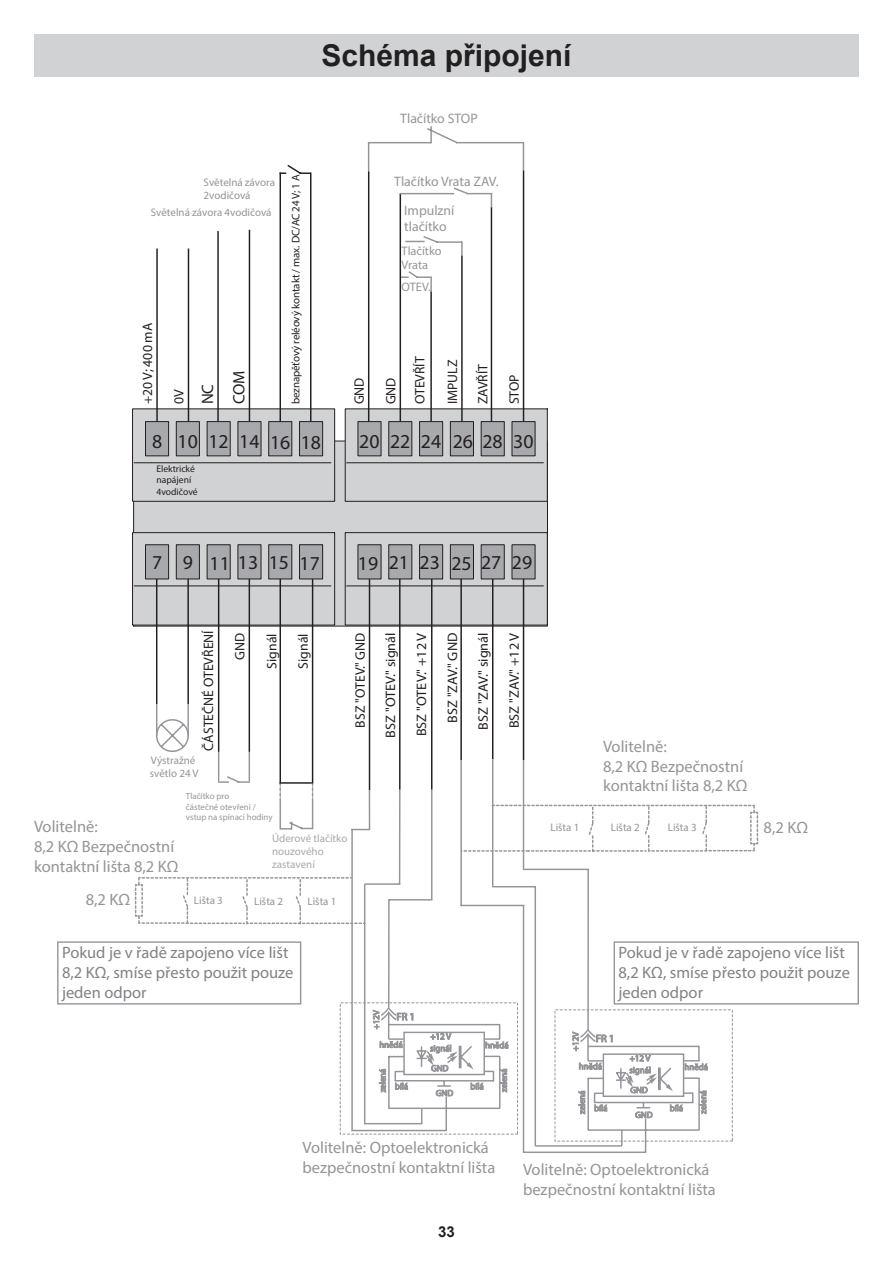
<style>
.page{position:relative;width:893px;height:1263px;background:#fff}
.page>*{position:absolute;margin:0;border:0;box-sizing:border-box;transform-origin:0 0}
.t1{font:700 30px "Arial";color:#231f20}
.t2{font:19.8px "Myriad Pro";color:#231f20}
.t3{font:16.5px/19.8px "Myriad Pro";color:#939598}
.t4{font:16.5px/19.8px "Myriad Pro";color:#808285}
.t5{font:16.5px/31.5px "Myriad Pro";color:#231f20}
.t6{font:700 15px "Arial";color:#231f20}
.t7{font:13.65px "Myriad Pro";color:#231f20}
.t8{font:13.65px/16.5px "Myriad Pro";color:#939598}
.t9{font:12.3px/14.9px "Myriad Pro";color:#939598}
.t10{font:10.95px/13.2px "Myriad Pro";color:#939598}
.t11{font:10.95px "Myriad Pro";letter-spacing:-.01em;color:#231f20}
.t12{font:10.95px/13.2px "Myriad Pro";color:#a8a9ad}
.t13{font:10.5px "Myriad Pro";color:#231f20}
.t14{font:9.6px/11.6px "Myriad Pro";color:#231f20}
.t15{font:8.85px/11.9px "Myriad Pro";color:#231f20}
.t16{font:8.85px/10.6px "Myriad Pro";color:#939598}
.s1{color:#939598}
</style>
<div class="page">
<div style="left:34px;top:34px;width:825px;height:43px;background:#d1d2d4"></div>
<div style="left:134px;top:441px;width:413px;height:185px;background:#d1d2d4"></div>
<div style="left:132px;top:532px;width:203px;height:93px;border:1px solid #231f20"></div>
<svg style="left:134px;top:544px;width:197px;height:42px"></svg>
<div style="left:345px;top:532px;width:203px;height:93px;border:1px solid #231f20"></div>
<svg style="left:346px;top:544px;width:198px;height:42px"></svg>
<div style="left:132px;top:408px;width:203px;height:94px;background:#d1d2d4;border:1px solid #231f20"></div>
<div style="left:345px;top:409px;width:202px;height:92px;background:#d1d2d4"></div>
<div style="left:345px;top:408px;width:203px;height:94px;border:1px solid #231f20"></div>
<svg style="left:134px;top:421px;width:197px;height:42px"></svg>
<svg style="left:346px;top:421px;width:198px;height:42px"></svg>
<hr style="left:156px;top:579px;width:1px;height:125px;background:#231f20">
<hr style="left:187px;top:579px;width:2px;height:125px;background:#231f20">
<hr style="left:156px;top:248px;width:2px;height:174px;background:#231f20">
<hr style="left:188px;top:248px;width:1px;height:174px;background:#231f20">
<hr style="left:217px;top:231px;width:2px;height:191px;background:#231f20">
<hr style="left:249px;top:230px;width:1px;height:192px;background:#231f20">
<hr style="left:218px;top:579px;width:1px;height:173px;background:#231f20">
<hr style="left:249px;top:579px;width:1px;height:173px;background:#231f20">
<hr style="left:280px;top:579px;width:1px;height:205px;background:#231f20">
<hr style="left:312px;top:579px;width:1px;height:205px;background:#231f20">
<svg style="left:278px;top:164px;width:247px;height:259px"></svg>
<hr style="left:461px;top:255px;width:2px;height:167px;background:#231f20">
<hr style="left:430px;top:291px;width:2px;height:131px;background:#231f20">
<hr style="left:400px;top:194px;width:1px;height:228px;background:#231f20">
<svg style="left:366px;top:126px;width:159px;height:47px"></svg>
<svg style="left:404px;top:235px;width:59px;height:22px"></svg>
<hr style="left:491px;top:207px;width:1px;height:215px;background:#231f20">
<hr style="left:369px;top:579px;width:1px;height:211px;background:#231f20">
<hr style="left:399px;top:579px;width:2px;height:211px;background:#231f20">
<hr style="left:431px;top:579px;width:1px;height:211px;background:#231f20">
<hr style="left:523px;top:579px;width:1px;height:181px;background:#231f20">
<hr style="left:492px;top:579px;width:1px;height:180px;background:#231f20">
<hr style="left:460px;top:579px;width:2px;height:181px;background:#231f20">
<svg style="left:351px;top:758px;width:174px;height:244px"></svg>
<hr style="left:645px;top:1118px;width:1px;height:34px;background:#939598">
<hr style="left:523px;top:1151px;width:123px;height:2px;background:#939598">
<hr style="left:523px;top:905px;width:1px;height:248px;background:#939598">
<hr style="left:535px;top:1145px;width:87px;height:2px;background:#939598">
<hr style="left:535px;top:887px;width:1px;height:259px;background:#939598">
<hr style="left:492px;top:759px;width:1px;height:128px;background:#939598">
<hr style="left:369px;top:790px;width:1px;height:39px;background:#939598">
<svg style="left:353px;top:829px;width:17px;height:1px"></svg>
<hr style="left:351px;top:829px;width:2px;height:301px;background:#939598">
<hr style="left:364px;top:884px;width:1px;height:240px;background:#939598">
<svg style="left:398px;top:186px;width:96px;height:23px"></svg>
<svg style="left:401px;top:270px;width:32px;height:23px"></svg>
<div style="left:614px;top:941px;width:245px;height:63px;border:1px solid #939598"></div>
<div style="left:57px;top:941px;width:244px;height:63px;border:1px solid #939598"></div>
<svg style="left:135px;top:875px;width:230px;height:50px"></svg>
<svg style="left:381px;top:788px;width:378px;height:217px"></svg>
<svg style="left:339px;top:1002px;width:394px;height:140px"></svg>
<svg style="left:156px;top:702px;width:158px;height:128px"></svg>
<h1 class="t1" style="left:321px;top:35px;width:252px">Schéma připojení</h1>
<p class="t8" style="left:400px;top:110px;width:79px">Tlačítko STOP</p>
<p class="t11" style="left:289px;top:404px;width:232px;rotate:-90deg">beznapěťový reléový kontakt / max. DC/AC 24 V; 1 A</p>
<p class="t8" style="left:394px;top:173px;width:106px">Tlačítko Vrata ZAV.</p>
<p class="t10" style="left:204px;top:175px;width:73px">Světelná závora<br>2vodičová</p>
<p class="t8" style="left:404px;top:202px;width:52px">Impulzní tlačítko</p>
<p class="t10" style="left:151px;top:206px;width:122px">Světelná závora 4vodičová</p>
<p class="t9" style="left:402px;top:243px;width:42px">Tlačítko<br>Vrata</p>
<p class="t9" style="left:402px;top:279px;width:31px">OTEV.</p>
<p class="t7" style="left:139px;top:404px;width:83px;rotate:-90deg">+20 V; 400 mA</p>
<p class="t7" style="left:412px;top:404px;width:49px;rotate:-90deg">OTEVŘÍT</p>
<p class="t7" style="left:475px;top:404px;width:42px;rotate:-90deg">ZAVŘÍT</p>
<p class="t5" style="left:192px;top:404px;width:35px;rotate:-90deg">NC<br>COM</p>
<p class="t7" style="left:444px;top:404px;width:46px;rotate:-90deg">IMPULZ</p>
<p class="t7" style="left:171px;top:404px;width:16px;rotate:-90deg">0V</p>
<p class="t7" style="left:351px;top:404px;width:29px;rotate:-90deg">GND</p>
<p class="t7" style="left:382px;top:404px;width:29px;rotate:-90deg">GND</p>
<p class="t7" style="left:506px;top:404px;width:31px;rotate:-90deg">STOP</p>
<p class="t2" style="left:152px;top:429px;width:12px">8</p>
<p class="t2" style="left:178px;top:429px;width:22px">10</p>
<p class="t14" style="left:156px;top:463px;width:43px">Elektrické napájení<br>4vodičové</p>
<p class="t2" style="left:208px;top:429px;width:22px">12</p>
<p class="t2" style="left:239px;top:429px;width:22px">14</p>
<p class="t2" style="left:270px;top:430px;width:22px">16</p>
<p class="t2" style="left:301px;top:430px;width:22px">18</p>
<p class="t2" style="left:359px;top:429px;width:22px">20</p>
<p class="t2" style="left:390px;top:429px;width:53px">22 24</p>
<p class="t2" style="left:453px;top:429px;width:22px">26</p>
<p class="t2" style="left:482px;top:429px;width:22px">28</p>
<p class="t2" style="left:513px;top:429px;width:22px">30</p>
<p class="t2" style="left:152px;top:550px;width:12px">7</p>
<p class="t2" style="left:183px;top:550px;width:12px">9</p>
<p class="t2" style="left:210px;top:551px;width:50px">11 13</p>
<p class="t2" style="left:269px;top:550px;width:22px">15</p>
<p class="t2" style="left:300px;top:551px;width:22px">17</p>
<p class="t2" style="left:358px;top:551px;width:22px">19</p>
<p class="t2" style="left:389px;top:550px;width:22px">21</p>
<p class="t2" style="left:420px;top:550px;width:22px">23</p>
<p class="t2" style="left:451px;top:551px;width:22px">25</p>
<p class="t2" style="left:481px;top:550px;width:22px">27</p>
<p class="t2" style="left:512px;top:550px;width:22px">29</p>
<p class="t7" style="left:200px;top:751px;width:122px;rotate:-90deg">ČÁSTEČNÉ OTEVŘENÍ</p>
<p class="t7" style="left:263px;top:668px;width:37px;rotate:-90deg">Signál</p>
<p class="t7" style="left:295px;top:668px;width:37px;rotate:-90deg">Signál</p>
<p class="t7" style="left:352px;top:727px;width:96px;rotate:-90deg">BSZ "OTEV." GND</p>
<p class="t7" style="left:382px;top:737px;width:107px;rotate:-90deg">BSZ "OTEV." signál</p>
<p class="t7" style="left:413px;top:736px;width:105px;rotate:-90deg">BSZ "OTEV." +12 V</p>
<p class="t7" style="left:506px;top:728px;width:97px;rotate:-90deg">BSZ "ZAV." +12 V</p>
<p class="t7" style="left:444px;top:723px;width:92px;rotate:-90deg">BSZ "ZAV." GND</p>
<p class="t7" style="left:475px;top:730px;width:99px;rotate:-90deg">BSZ "ZAV." signál</p>
<p class="t7" style="left:232px;top:660px;width:29px;rotate:-90deg">GND</p>
<p class="t10" style="left:150px;top:753px;width:50px">Výstražné světlo 24 V</p>
<p class="t16" style="left:186px;top:791px;width:88px">Tlačítko pro<br>částečné otevření / vstup na spínací hodiny</p>
<p class="t12" style="left:272px;top:831px;width:77px">Úderové tlačítko nouzového zastavení</p>
<p class="t3" style="left:34px;top:816px;width:146px">Volitelně:<br>8,2 KΩ Bezpečnostní kontaktní lišta 8,2 KΩ</p>
<p class="t3" style="left:86px;top:890px;width:46px">8,2 KΩ</p>
<p class="t10" style="left:194px;top:893px;width:30px">Lišta 3</p>
<p class="t10" style="left:254px;top:895px;width:30px">Lišta 2</p>
<p class="t10" style="left:308px;top:895px;width:30px">Lišta 1</p>
<p class="t4" style="left:62px;top:943px;width:233px">Pokud je v řadě zapojeno více lišt<br>8,2 KΩ, smíse přesto použit pouze jeden odpor</p>
<p class="t15" style="left:370px;top:1029px;width:21px;rotate:-90deg">+12V</p>
<p class="t13" style="left:397px;top:1010px;width:20px">FR 1</p>
<p class="t15" style="left:430px;top:1030px;width:23px">+12 V signál</p>
<p class="t15" style="left:431px;top:1062px;width:19px">GND</p>
<p class="t15" style="left:379px;top:1038px;width:25px">hnědá</p>
<p class="t15" style="left:485px;top:1039px;width:25px">hnědá</p>
<p class="t15" style="left:395px;top:1080px;width:15px">bílá</p>
<p class="t15" style="left:470px;top:1080px;width:15px">bílá</p>
<p class="t15" style="left:377px;top:1092px;width:25px;rotate:-90deg">zelená</p>
<p class="t15" style="left:498px;top:1092px;width:25px;rotate:-90deg">zelená</p>
<p class="t15" style="left:436px;top:1087px;width:19px">GND</p>
<p class="t3" style="left:603px;top:736px;width:146px">Volitelně:<br>8,2 KΩ Bezpečnostní kontaktní lišta 8,2 KΩ</p>
<p class="t10" style="left:551px;top:821px;width:30px">Lišta 1</p>
<p class="t10" style="left:611px;top:821px;width:30px">Lišta 2</p>
<p class="t10" style="left:668px;top:821px;width:30px">Lišta 3</p>
<p class="t3" style="left:764px;top:818px;width:46px">8,2 KΩ</p>
<p class="t15" style="left:569px;top:1051px;width:21px;rotate:-90deg">+12V</p>
<p class="t4" style="left:618px;top:943px;width:233px">Pokud je v řadě zapojeno více lišt<br>8,2 KΩ, smíse přesto použit pouze jeden odpor</p>
<p class="t13" style="left:596px;top:1032px;width:20px">FR 1</p>
<p class="t15" style="left:629px;top:1052px;width:23px">+12 V signá<span class="s1">l</span></p>
<p class="t15" style="left:630px;top:1084px;width:19px">GND</p>
<p class="t15" style="left:579px;top:1060px;width:25px">hnědá</p>
<p class="t15" style="left:685px;top:1061px;width:25px">hnědá</p>
<p class="t15" style="left:594px;top:1102px;width:15px">bílá</p>
<p class="t15" style="left:670px;top:1102px;width:15px">bílá</p>
<p class="t15" style="left:576px;top:1114px;width:25px;rotate:-90deg">zelená</p>
<p class="t15" style="left:697px;top:1114px;width:25px;rotate:-90deg">zelená</p>
<p class="t15" style="left:635px;top:1109px;width:19px">GND</p>
<p class="t3" style="left:302px;top:1137px;width:194px">Volitelně: Optoelektronická bezpečnostní kontaktní lišta</p>
<p class="t6" style="left:438px;top:1221px;width:18px">33</p>
<p class="t3" style="left:523px;top:1159px;width:194px">Volitelně: Optoelektronická bezpečnostní kontaktní lišta</p>
</div>
